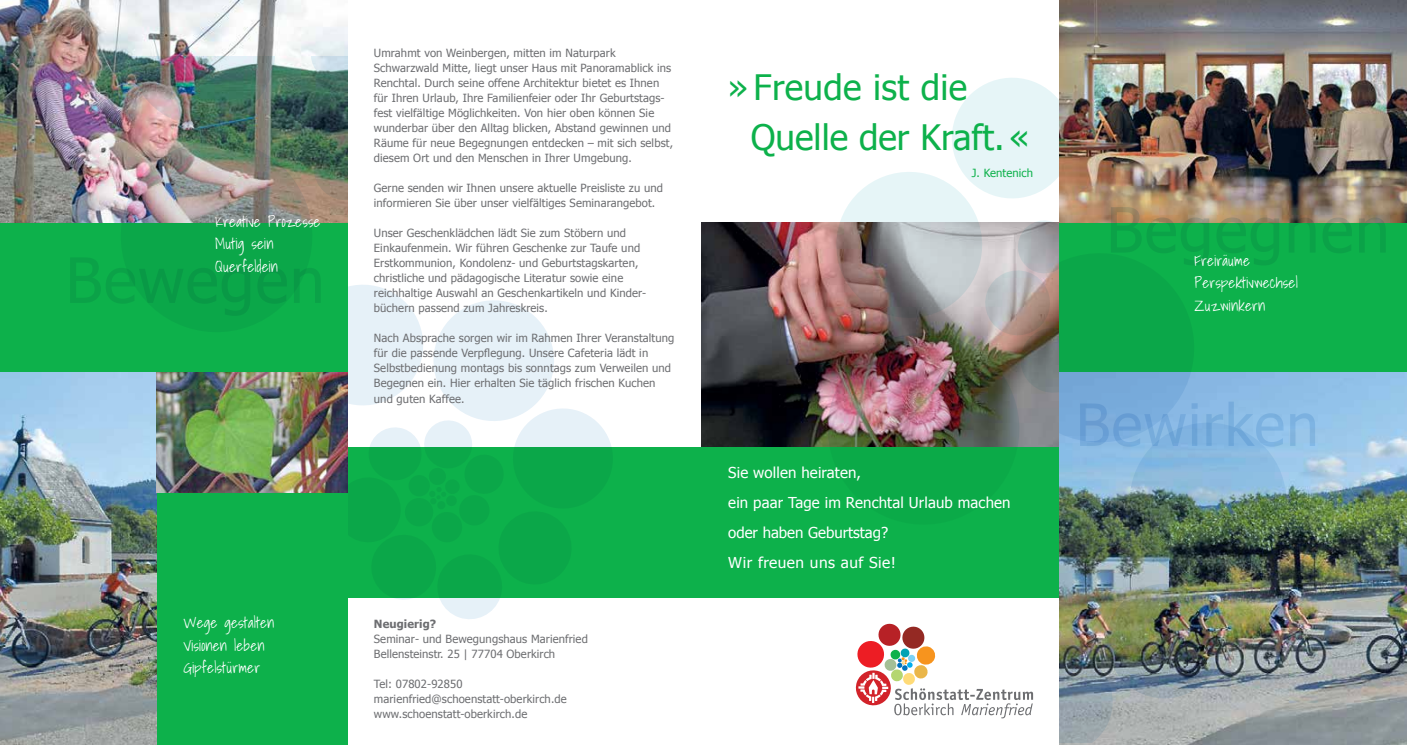
<style>
.page{position:relative;width:1407px;height:745px;background:#fff}
.page>*{position:absolute;margin:0;border:0;box-sizing:border-box;transform-origin:0 0}
.t1{font:35px/50px "Tahoma";color:#0db14b}
.t2{font:300 15px/22.5px "Shadows Into";letter-spacing:.01em;color:#fff}
.t3{font:15px/30px "Tahoma";letter-spacing:.01em;color:#fff}
.t4{font:11.25px/15px "Tahoma";letter-spacing:.01em;color:#6d6e71}
.t5{font:11.25px "Tahoma";letter-spacing:.01em;color:#0db14b}
.t6{font:700 11.25px "Tahoma";letter-spacing:.01em;color:#6d6e71}
</style>
<div class="page">
<img style="left:702px;top:222px;width:124px;height:225px">
<div style="left:347px;top:447px;width:712px;height:150px;background:#0db14b"></div>
<img style="left:1059px;top:372px;width:348px;height:372px">
<img style="left:1059px;top:0;width:348px;height:222px">
<img style="left:826px;top:76px;width:560px;height:666px">
<div style="left:0;top:0;width:347px;height:744px;background:#0db14b"></div>
<img style="left:0;top:0;width:347px;height:222px">
<img style="left:0;top:372px;width:157px;height:372px">
<img style="left:70px;top:57px;width:544px;height:563px">
<h2 class="t2" style="left:215px;top:210px;width:107px">Kreative Prozesse<br>Mutig sein<br>Querfeldein</h2>
<p class="t4" style="left:374px;top:45px;width:301px">Umrahmt von Weinbergen, mitten im Naturpark Schwarzwald Mitte, liegt unser Haus mit Panoramablick ins Renchtal. Durch seine offene Architektur bietet es Ihnen für Ihren Urlaub, Ihre Familienfeier oder Ihr Geburtstags&shy;fest vielfältige Möglichkeiten. Von hier oben können Sie wunderbar über den Alltag blicken, Abstand gewinnen und Räume für neue Begegnungen entdecken – mit sich selbst, diesem Ort und den Menschen in Ihrer Umgebung.</p>
<p class="t4" style="left:374px;top:180px;width:291px">Gerne senden wir Ihnen unsere aktuelle Preisliste zu und informieren Sie über unser vielfältiges Seminarangebot.</p>
<p class="t4" style="left:374px;top:225px;width:274px">Unser Geschenklädchen lädt Sie zum Stöbern und Einkaufenmein. Wir führen Geschenke zur Taufe und Erstkommunion, Kondolenz- und Geburtstagskarten, christliche und pädagogische Literatur sowie eine reichhaltige Auswahl an Geschenkartikeln und Kinder&shy;büchern passend zum Jahreskreis.</p>
<p class="t4" style="left:374px;top:330px;width:302px">Nach Absprache sorgen wir im Rahmen Ihrer Veranstaltung für die passende Verpflegung. Unsere Cafeteria lädt in Selbstbedienung montags bis sonntags zum Verweilen und Begegnen ein. Hier erhalten Sie täglich frischen Kuchen und guten Kaffee.</p>
<h2 class="t2" style="left:183px;top:611px;width:93px">Wege gestalten<br>Visionen leben<br>Gipfelstürmer</h2>
<p class="t6" style="left:374px;top:615px;width:64px">Neugierig?</p>
<p class="t4" style="left:374px;top:630px;width:215px">Seminar- und Bewegungshaus Marienfried<br>Bellensteinstr. 25 | 77704 Oberkirch</p>
<p class="t4" style="left:374px;top:675px;width:194px">Tel: 07802-92850 marienfried@schoenstatt-oberkirch.de www.schoenstatt-oberkirch.de</p>
<h1 class="t1" style="left:751px;top:60px;width:280px;text-indent:-23px">» Freude ist die<br>Quelle der Kraft.«</h1>
<p class="t5" style="left:972px;top:165px;width:63px">J. Kentenich</p>
<h2 class="t3" style="left:728px;top:456px;width:284px">Sie wollen heiraten,<br>ein paar Tage im Renchtal Urlaub machen oder haben Geburtstag?<br>Wir freuen uns auf Sie!</h2>
<h2 class="t2" style="left:1194px;top:248px;width:105px">Freiräume<br>Perspektivwechsel<br>Zuzwinkern</h2>
</div>
